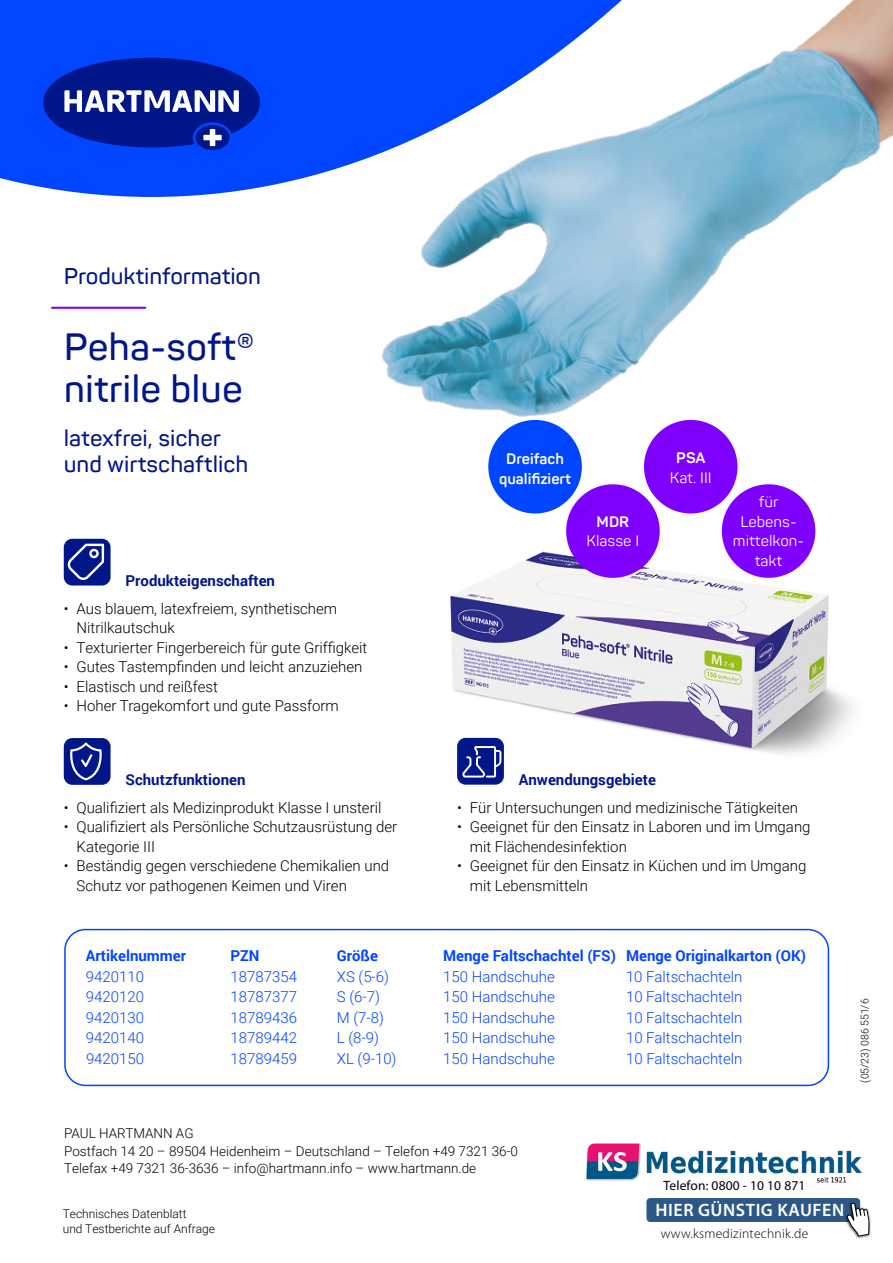
<style>
.page{position:relative;width:893px;height:1263px;background:#fff}
.page>*{position:absolute;margin:0;border:0;box-sizing:border-box;transform-origin:0 0}
.t1{font:600 37.5px/42px "Panton";color:#001689}
.t2{font:600 22.5px/25.5px "Panton";color:#001689}
.t3{font:600 18px "Myriad Pro";letter-spacing:.03em;color:#fff}
.t4{font:300 15px/19.5px "Roboto";color:#000}
.t5{font:300 15px "Roboto";color:#0045ff}
.t6{font:700 15px "Roboto";color:#0045ff}
.t7{font:700 15px "Roboto";color:#001689}
.t8{font:15px/19.5px "Panton";color:#fff;text-align:center}
.t9{font:700 15px/19.5px "Panton";color:#fff;text-align:center}
.t10{font:300 13.5px/17.2px "Roboto";color:#000}
.t11{font:300 13.5px "Myriad Pro";letter-spacing:.02em;color:#010202}
.t12{font:13.5px "Myriad Pro";letter-spacing:.01em;color:#010202}
.t13{font:300 12px/15px "Roboto";color:#000}
.t14{font:300 10.5px "Roboto";color:#000}
</style>
<div class="page">
<div style="left:0;top:0;width:195px;height:197px;background:#0045ff"></div>
<svg style="left:43px;top:58px;width:152px;height:89px;background:#1c37a7"></svg>
<img style="left:452px;top:665px;width:401px;height:89px">
<hr style="left:51px;top:307px;width:95px;height:2px;background:#7f00ff">
<div style="left:64px;top:929px;width:765px;height:157px;border:2px solid #0045ff;border-radius:21px"></div>
<div style="left:64px;top:539px;width:47px;height:46px;background:#001689;border-radius:9px"></div>
<div style="left:64px;top:738px;width:47px;height:47px;background:#001689;border-radius:9px"></div>
<div style="left:457px;top:738px;width:47px;height:47px;background:#001689;border-radius:9px"></div>
<svg style="left:68px;top:544px;width:36px;height:36px"></svg>
<svg style="left:70px;top:742px;width:32px;height:38px"></svg>
<svg style="left:462px;top:746px;width:39px;height:31px"></svg>
<img style="left:195px;top:0;width:698px;height:665px">
<div style="left:566px;top:484px;width:94px;height:94px;background:#7f00ff;border-radius:50%"></div>
<div style="left:488px;top:420px;width:94px;height:93px;background:#0045ff;border-radius:50%"></div>
<div style="left:644px;top:420px;width:93px;height:93px;background:#7f00ff;border-radius:50%"></div>
<div style="left:722px;top:484px;width:93px;height:94px;background:#7f00ff;border-radius:50%"></div>
<img style="left:855px;top:1212px;width:15px;height:27px">
<svg style="left:646px;top:1198px;width:223px;height:38px"></svg>
<div style="left:661px;top:1228px;width:147px;height:10px;background:#fff"></div>
<img style="left:586px;top:1143px;width:276px;height:40px">
<img style="left:664px;top:1181px;width:139px;height:2px">
<h2 class="t2" style="left:64px;top:263px;width:199px">Produktinformation</h2>
<h1 class="t1" style="left:64px;top:325px;width:192px">Peha-soft® nitrile blue</h1>
<h2 class="t2" style="left:64px;top:425px;width:186px">latexfrei, sicher und wirtschaftlich</h2>
<p class="t7" style="left:126px;top:570px;width:151px">Produkteigenschaften</p>
<p class="t4" style="left:77px;top:598px;width:262px;text-indent:-13px">• Aus blauem, latexfreiem, synthetischem<br>Nitrilkautschuk</p>
<p class="t4" style="left:64px;top:637px;width:305px">• Texturierter Fingerbereich für gute Griffigkeit</p>
<p class="t4" style="left:64px;top:656px;width:300px">• Gutes Tastempfinden und leicht anzuziehen</p>
<p class="t4" style="left:64px;top:676px;width:156px">• Elastisch und reißfest</p>
<p class="t4" style="left:64px;top:695px;width:277px">• Hoher Tragekomfort und gute Passform</p>
<p class="t9" style="left:499px;top:449px;width:74px">Dreifach qualifiziert</p>
<p class="t9" style="left:676px;top:448px;width:31px">PSA</p>
<p class="t8" style="left:670px;top:468px;width:43px">Kat. III</p>
<p class="t9" style="left:597px;top:511px;width:34px">MDR</p>
<p class="t8" style="left:586px;top:531px;width:54px">Klasse I</p>
<p class="t8" style="left:733px;top:492px;width:73px">für<br>Lebens&shy;mittelkon&shy;takt</p>
<p class="t7" style="left:126px;top:769px;width:121px">Schutzfunktionen</p>
<p class="t4" style="left:64px;top:797px;width:319px">• Qualifiziert als Medizinprodukt Klasse I unsteril</p>
<p class="t4" style="left:77px;top:817px;width:322px;text-indent:-13px">• Qualifiziert als Persönliche Schutzausrüstung der<br>Kategorie III</p>
<p class="t4" style="left:77px;top:856px;width:314px;text-indent:-13px">• Beständig gegen verschiedene Chemikalien und<br>Schutz vor pathogenen Keimen und Viren</p>
<p class="t7" style="left:519px;top:769px;width:139px">Anwendungsgebiete</p>
<p class="t4" style="left:457px;top:797px;width:342px">• Für Untersuchungen und medizinische Tätigkeiten</p>
<p class="t4" style="left:470px;top:816px;width:342px;text-indent:-13px">• Geeignet für den Einsatz in Laboren und im Umgang mit Flächendesinfektion</p>
<p class="t4" style="left:470px;top:855px;width:338px;text-indent:-13px">• Geeignet für den Einsatz in Küchen und im Umgang mit Lebensmitteln</p>
<p class="t6" style="left:86px;top:945px;width:102px">Artikelnummer</p>
<p class="t6" style="left:230px;top:945px;width:30px">PZN</p>
<p class="t6" style="left:337px;top:945px;width:43px">Größe</p>
<p class="t6" style="left:443px;top:945px;width:364px">Menge Faltschachtel (FS) Menge Originalkarton (OK)</p>
<p class="t5" style="left:86px;top:966px;width:60px">9420110</p>
<p class="t5" style="left:231px;top:966px;width:68px">18787354</p>
<p class="t5" style="left:337px;top:966px;width:54px">XS (5-6)</p>
<p class="t5" style="left:443px;top:966px;width:113px">150 Handschuhe</p>
<p class="t5" style="left:626px;top:966px;width:118px">10 Faltschachteln</p>
<p class="t5" style="left:86px;top:986px;width:60px">9420120</p>
<p class="t5" style="left:231px;top:986px;width:68px">18787377</p>
<p class="t5" style="left:337px;top:986px;width:45px">S (6-7)</p>
<p class="t5" style="left:443px;top:986px;width:113px">150 Handschuhe</p>
<p class="t5" style="left:626px;top:986px;width:118px">10 Faltschachteln</p>
<p class="t5" style="left:86px;top:1007px;width:60px">9420130</p>
<p class="t5" style="left:231px;top:1007px;width:68px">18789436</p>
<p class="t5" style="left:337px;top:1007px;width:49px">M (7-8)</p>
<p class="t5" style="left:443px;top:1007px;width:113px">150 Handschuhe</p>
<p class="t5" style="left:626px;top:1007px;width:118px">10 Faltschachteln</p>
<p class="t5" style="left:86px;top:1027px;width:60px">9420140</p>
<p class="t5" style="left:231px;top:1027px;width:68px">18789442</p>
<p class="t5" style="left:337px;top:1027px;width:44px">L (8-9)</p>
<p class="t5" style="left:443px;top:1027px;width:113px">150 Handschuhe</p>
<p class="t5" style="left:626px;top:1027px;width:118px">10 Faltschachteln</p>
<p class="t5" style="left:86px;top:1048px;width:60px">9420150</p>
<p class="t5" style="left:231px;top:1048px;width:68px">18789459</p>
<p class="t5" style="left:337px;top:1048px;width:61px">XL (9-10)</p>
<p class="t5" style="left:443px;top:1048px;width:113px">150 Handschuhe</p>
<p class="t5" style="left:626px;top:1048px;width:118px">10 Faltschachteln</p>
<p class="t14" style="left:857px;top:1083px;width:86px;rotate:-90deg">(05/23) 086 551/6</p>
<p class="t10" style="left:64px;top:1124px;width:455px">PAUL HARTMANN AG<br>Postfach 14 20 – 89504 Heidenheim – Deutschland – Telefon +49 7321 36-0<br>Telefax +49 7321 36-3636 – info@hartmann.info – www.hartmann.de</p>
<p class="t13" style="left:63px;top:1205px;width:154px">Technisches Datenblatt<br>und Testberichte auf Anfrage</p>
<p class="t12" style="left:664px;top:1177px;width:143px">Telefon: 0800 - 10 10 871</p>
<p class="t3" style="left:656px;top:1198px;width:190px">HIER GÜNSTIG KAUFEN</p>
<p class="t11" style="left:661px;top:1225px;width:149px">www.ksmedizintechnik.de</p>
</div>
